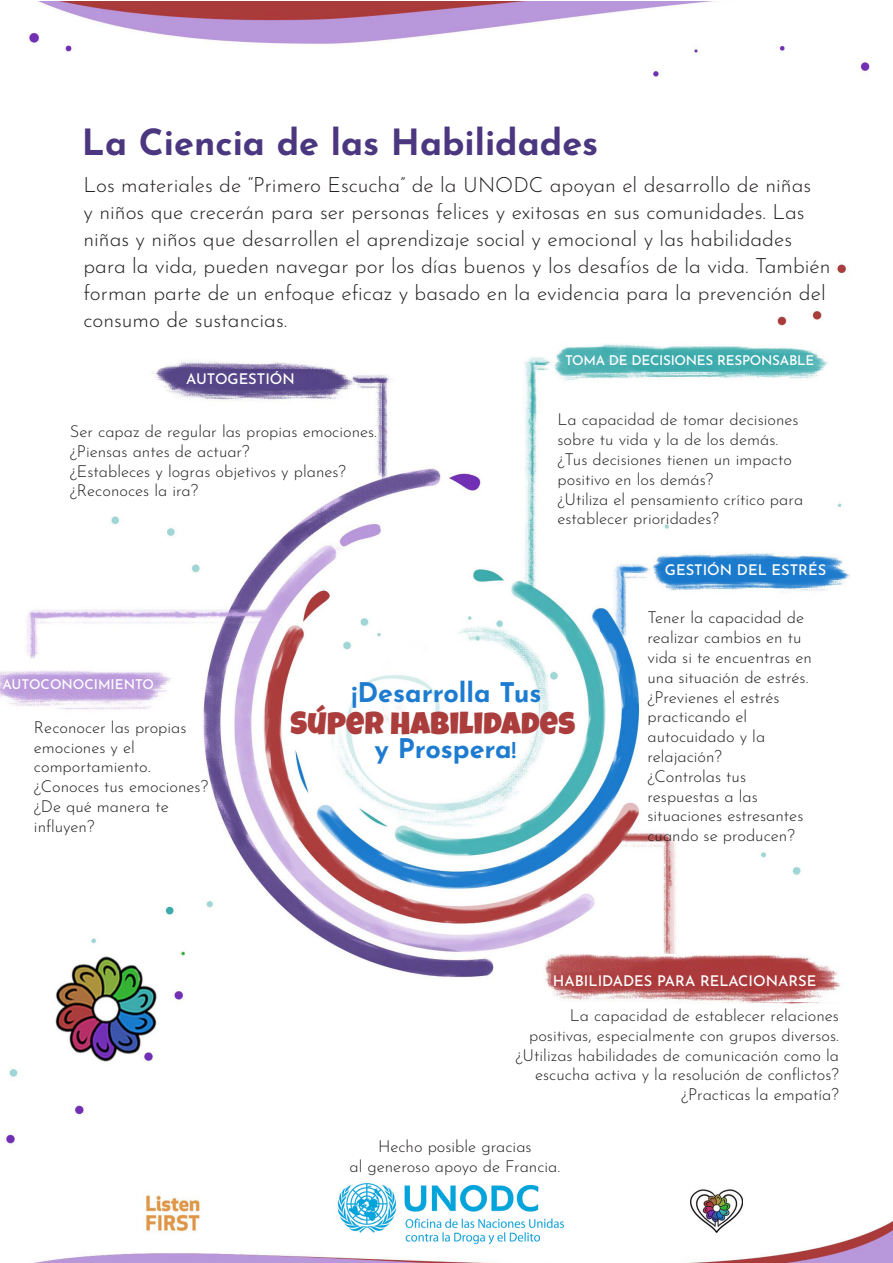
<style>
.page{position:relative;width:893px;height:1263px;background:#fff}
.page>*{position:absolute;margin:0;border:0;box-sizing:border-box;transform-origin:0 0}
.t1{font:700 36px "Josefin Sans";color:#4b377f}
.t2{font:31.5px "Luckiest Guy";letter-spacing:.01em;color:#ab3d3c}
.t3{font:700 27px "Josefin Sans";color:#1d7cd0}
.t4{font:300 21px/27px "Josefin Sans";color:#231f20}
.t5{font:300 16.5px/19.8px "Josefin Sans";color:#231f20}
.t6{font:500 14.7px "Josefin Sans";color:#fff}
.t7{font:500 13.5px "Josefin Sans";letter-spacing:-.02em;color:#fff}
.t8{font:500 13.5px "Josefin Sans";color:#fff}
.s1{font-size:21px}
</style>
<div class="page">
<img style="left:0;top:263px;width:892px;height:1000px">
<img style="left:28px;top:1px;width:842px;height:77px">
<img style="left:535px;top:954px;width:327px;height:47px">
<img style="left:336px;top:1181px;width:229px;height:63px">
<h1 class="t1" style="left:82px;top:128px;width:518px">La Ciencia de las Habilidades</h1>
<p class="t4" style="left:83px;top:173px;width:749px">Los materiales de “Primero Escucha” de la UNODC apoyan el desarrollo de niñas<br>y niños que crecerán para ser personas felices y exitosas en sus comunidades. Las niñas y niños que desarrollen el aprendizaje social y emocional y las habilidades para la vida, pueden navegar por los días buenos y los desafíos de la vida. También forman parte de un enfoque eficaz y basado en la evidencia para la prevención del consumo de sustancias.</p>
<p class="t6" style="left:186px;top:373px;width:110px">AUTOGESTIÓN</p>
<p class="t7" style="left:565px;top:355px;width:251px">TOMA DE DECISIONES RESPONSABLE</p>
<p class="t5" style="left:70px;top:423px;width:308px">Ser capaz de regular las propias emociones. ¿Piensas antes de actuar?<br>¿Estableces y logras objetivos y planes? ¿Reconoces la ira?</p>
<p class="t5" style="left:557px;top:411px;width:247px">La capacidad de tomar decisiones sobre tu vida y la de los demás. ¿Tus decisiones tienen un impacto positivo en los demás?<br>¿Utiliza el pensamiento crítico para establecer prioridades?</p>
<p class="t8" style="left:2px;top:678px;width:153px">AUTOCONOCIMIENTO</p>
<p class="t5" style="left:34px;top:719px;width:176px">Reconocer las propias emociones y el comportamiento. ¿Conoces tus emociones? ¿De qué manera te influyen?</p>
<h3 class="t3" style="left:352px;top:681px;width:191px">¡Desarrolla Tus</h3>
<h2 class="t2" style="left:290px;top:711px;width:286px">SÚPER HABILIDADES</h2>
<h3 class="t3" style="left:374px;top:738px;width:143px">y Prospera<span class="s1">!</span></h3>
<p class="t6" style="left:665px;top:564px;width:163px">GESTIÓN DEL ESTRÉS</p>
<p class="t5" style="left:647px;top:609px;width:166px">Tener la capacidad de realizar cambios en tu vida si te encuentras en una situación de estrés. ¿Previenes el estrés practicando el autocuidado y la relajación?<br>¿Controlas tus respuestas a las situaciones estresantes cuando se producen?</p>
<p class="t6" style="left:553px;top:975px;width:265px">HABILIDADES PARA RELACIONARSE</p>
<p class="t5" style="left:516px;top:1007px;width:325px;text-align:right">La capacidad de establecer relaciones positivas, especialmente con grupos diversos. ¿Utilizas habilidades de comunicación como la escucha activa y la resolución de conflictos? ¿Practicas la empatía?</p>
<p class="t5" style="left:349px;top:1138px;width:212px;text-align:center">Hecho posible gracias<br>al generoso apoyo de Francia.</p>
</div>
